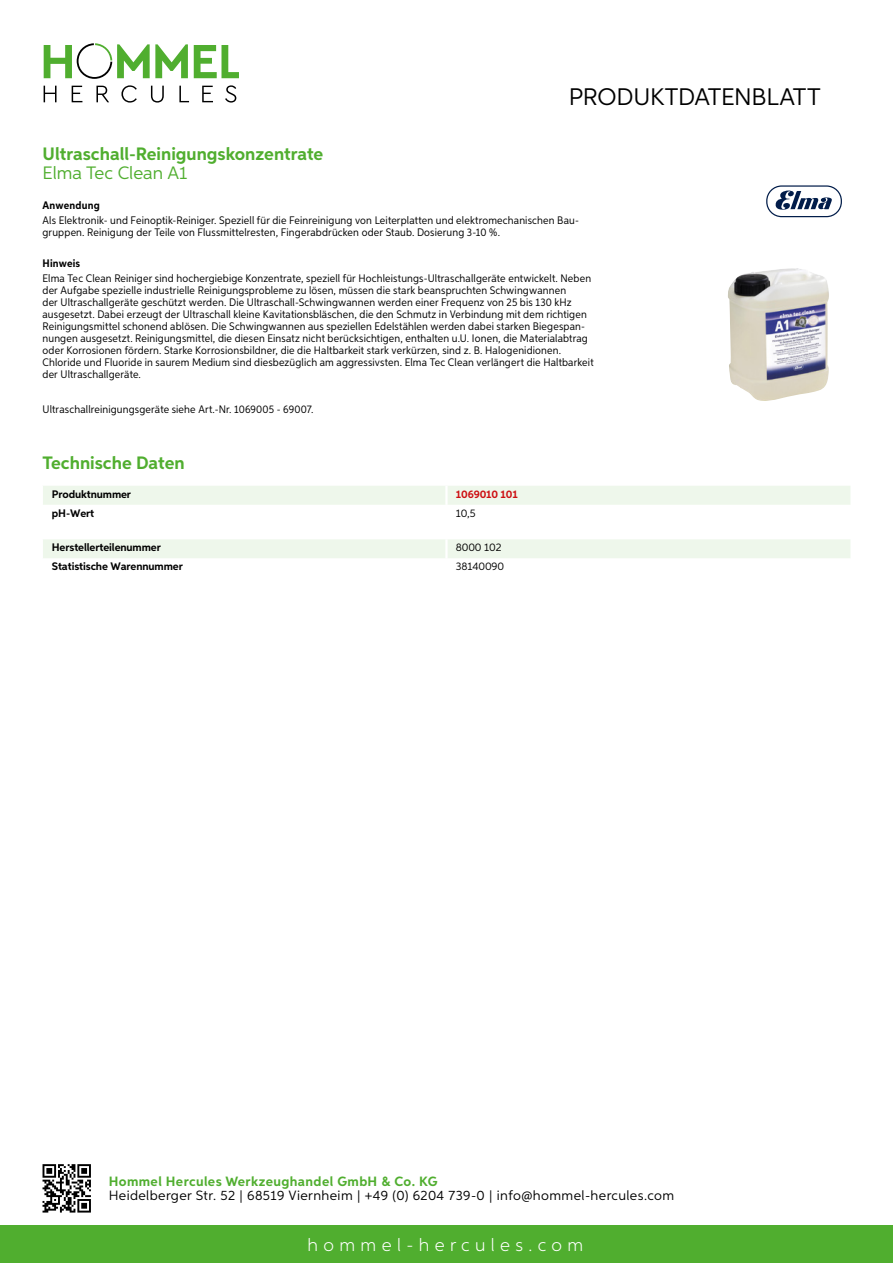
<style>
.page{position:relative;width:893px;height:1263px;background:#fff}
.page>*{position:absolute;margin:0;border:0;box-sizing:border-box;transform-origin:0 0}
.t1{font:24px "Aspira";letter-spacing:-.01em;color:#000}
.t2{font:700 18px "Aspira";color:#50ae2f}
.t3{font:300 18px "Aspira";letter-spacing:.3em;color:#fff}
.t4{font:18px "Aspira";color:#50ae2f}
.t5{font:13.5px "Aspira";letter-spacing:.03em;color:#000}
.t6{font:700 13.5px "Aspira";letter-spacing:.03em;color:#50ae2f}
.t7{font:10.95px/12px "Aspira Nar";letter-spacing:.015em;color:#000}
.t8{font:700 10.95px "Aspira";letter-spacing:-.01em;color:#000}
.t9{font:10.95px "Aspira";letter-spacing:-.01em;color:#000}
.t10{font:700 10.95px "Aspira Nar";letter-spacing:.02em;color:#000}
.t11{font:700 10.95px "Aspira";letter-spacing:-.01em;color:#cd1013}
</style>
<div class="page">
<div style="left:0;top:1226px;width:893px;height:37px;background:#50ae2f"></div>
<svg style="left:43px;top:1164px;width:48px;height:48px"></svg>
<svg style="left:194px;top:45px;width:45px;height:33px"></svg>
<svg style="left:44px;top:43px;width:144px;height:36px"></svg>
<svg style="left:44px;top:86px;width:13px;height:16px"></svg>
<svg style="left:72px;top:86px;width:10px;height:16px"></svg>
<svg style="left:96px;top:86px;width:13px;height:16px"></svg>
<svg style="left:121px;top:85px;width:16px;height:18px"></svg>
<svg style="left:151px;top:86px;width:13px;height:17px"></svg>
<svg style="left:179px;top:86px;width:10px;height:16px"></svg>
<svg style="left:202px;top:86px;width:11px;height:16px"></svg>
<svg style="left:225px;top:85px;width:11px;height:18px"></svg>
<div style="left:43px;top:486px;width:807px;height:19px;background:#eef7eb"></div>
<div style="left:43px;top:539px;width:807px;height:19px;background:#eef7eb"></div>
<img style="left:728px;top:268px;width:101px;height:133px">
<svg style="left:766px;top:185px;width:76px;height:32px"></svg>
<h1 class="t1" style="left:569px;top:82px;width:253px">Produktdatenblatt</h1>
<h2 class="t2" style="left:43px;top:142px;width:282px">Ultraschall-Reinigungskonzentrate</h2>
<h2 class="t4" style="left:43px;top:162px;width:146px">Elma Tec Clean A1</h2>
<p class="t10" style="left:43px;top:199px;width:59px">Anwendung</p>
<p class="t7" style="left:43px;top:214px;width:538px">Als Elektronik- und Feinoptik-Reiniger. Speziell für die Feinreinigung von Leiterplatten und elektromechanischen Bau&shy;gruppen. Reinigung der Teile von Flussmittelresten, Fingerabdrücken oder Staub. Dosierung 3-10 %.</p>
<p class="t10" style="left:43px;top:256px;width:39px">Hinweis</p>
<p class="t7" style="left:43px;top:272px;width:553px">Elma Tec Clean Reiniger sind hochergiebige Konzentrate, speziell für Hochleistungs-Ultraschallgeräte entwickelt. Neben der Aufgabe spezielle industrielle Reinigungsprobleme zu lösen, müssen die stark beanspruchten Schwingwannen<br>der Ultraschallgeräte geschützt werden. Die Ultraschall-Schwingwannen werden einer Frequenz von 25 bis 130 kHz ausgesetzt. Dabei erzeugt der Ultraschall kleine Kavitationsbläschen, die den Schmutz in Verbindung mit dem richtigen Reinigungsmittel schonend ablösen. Die Schwingwannen aus speziellen Edelstählen werden dabei starken Biegespan&shy;nungen ausgesetzt. Reinigungsmittel, die diesen Einsatz nicht berücksichtigen, enthalten u.U. Ionen, die Materialabtrag oder Korrosionen fördern. Starke Korrosionsbildner, die die Haltbarkeit stark verkürzen, sind z. B. Halogenidionen.<br>Chloride und Fluoride in saurem Medium sind diesbezüglich am aggressivsten. Elma Tec Clean verlängert die Haltbarkeit der Ultraschallgeräte.</p>
<p class="t7" style="left:43px;top:403px;width:272px">Ultraschallreinigungsgeräte siehe Art.-Nr. 1069005 - 69007.</p>
<h2 class="t2" style="left:43px;top:451px;width:144px">Technische Daten</h2>
<p class="t8" style="left:52px;top:487px;width:81px">Produktnummer</p>
<p class="t11" style="left:456px;top:487px;width:63px">1069010 101</p>
<p class="t8" style="left:52px;top:506px;width:44px">pH-Wert</p>
<p class="t9" style="left:456px;top:506px;width:21px">10,5</p>
<p class="t8" style="left:52px;top:541px;width:111px">Herstellerteilenummer</p>
<p class="t9" style="left:456px;top:541px;width:47px">8000 102</p>
<p class="t8" style="left:52px;top:560px;width:132px">Statistische Warennummer</p>
<p class="t9" style="left:456px;top:560px;width:50px">38140090</p>
<p class="t6" style="left:109px;top:1172px;width:330px">Hommel Hercules Werkzeughandel GmbH &amp; Co. KG</p>
<p class="t5" style="left:109px;top:1187px;width:567px">Heidelberger Str. 52 | 68519 Viernheim | +49 (0) 6204 739-0 | info@hommel-hercules.com</p>
<h2 class="t3" style="left:307px;top:1234px;width:277px">hommel-hercules.com</h2>
</div>
